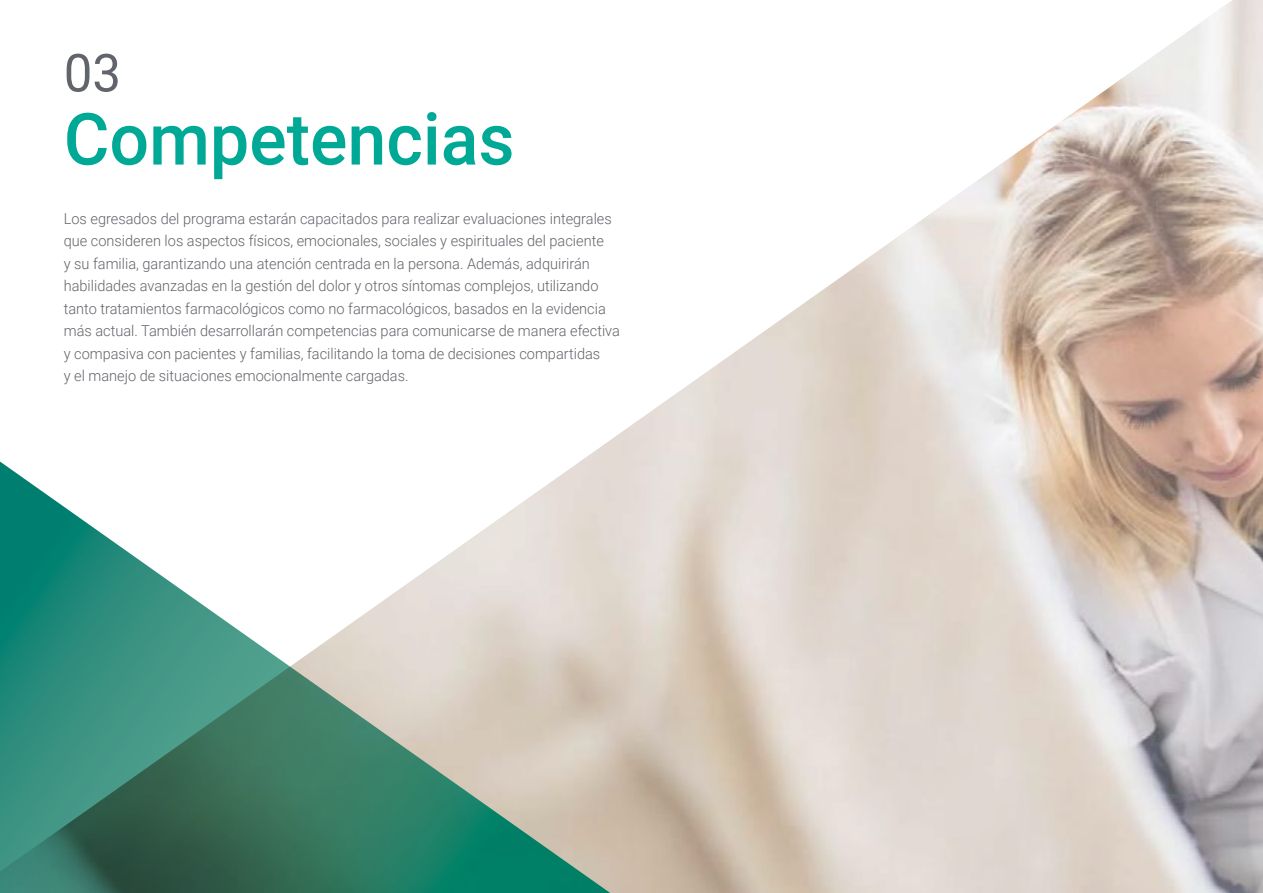
<style>
.page{position:relative;width:1263px;height:893px;background:#fff}
.page>*{position:absolute;margin:0;border:0;box-sizing:border-box;transform-origin:0 0}
.t1{font:500 72px "Roboto";color:#00a996}
.t2{font:52.5px "Roboto";color:#61646a}
.t3{font:300 15px/22.5px "Roboto";color:#61646a}
</style>
<div class="page">
<img style="left:602px;top:0;width:661px;height:893px">
<svg style="left:0;top:446px;width:640px;height:447px"></svg>
<h2 class="t2" style="left:64px;top:36px;width:59px">03</h2>
<h1 class="t1" style="left:64px;top:89px;width:452px">Competencias</h1>
<p class="t3" style="left:64px;top:207px;width:558px">Los egresados del programa estarán capacitados para realizar evaluaciones integrales que consideren los aspectos físicos, emocionales, sociales y espirituales del paciente<br>y su familia, garantizando una atención centrada en la persona. Además, adquirirán habilidades avanzadas en la gestión del dolor y otros síntomas complejos, utilizando tanto tratamientos farmacológicos como no farmacológicos, basados en la evidencia más actual. También desarrollarán competencias para comunicarse de manera efectiva y compasiva con pacientes y familias, facilitando la toma de decisiones compartidas<br>y el manejo de situaciones emocionalmente cargadas.</p>
</div>
